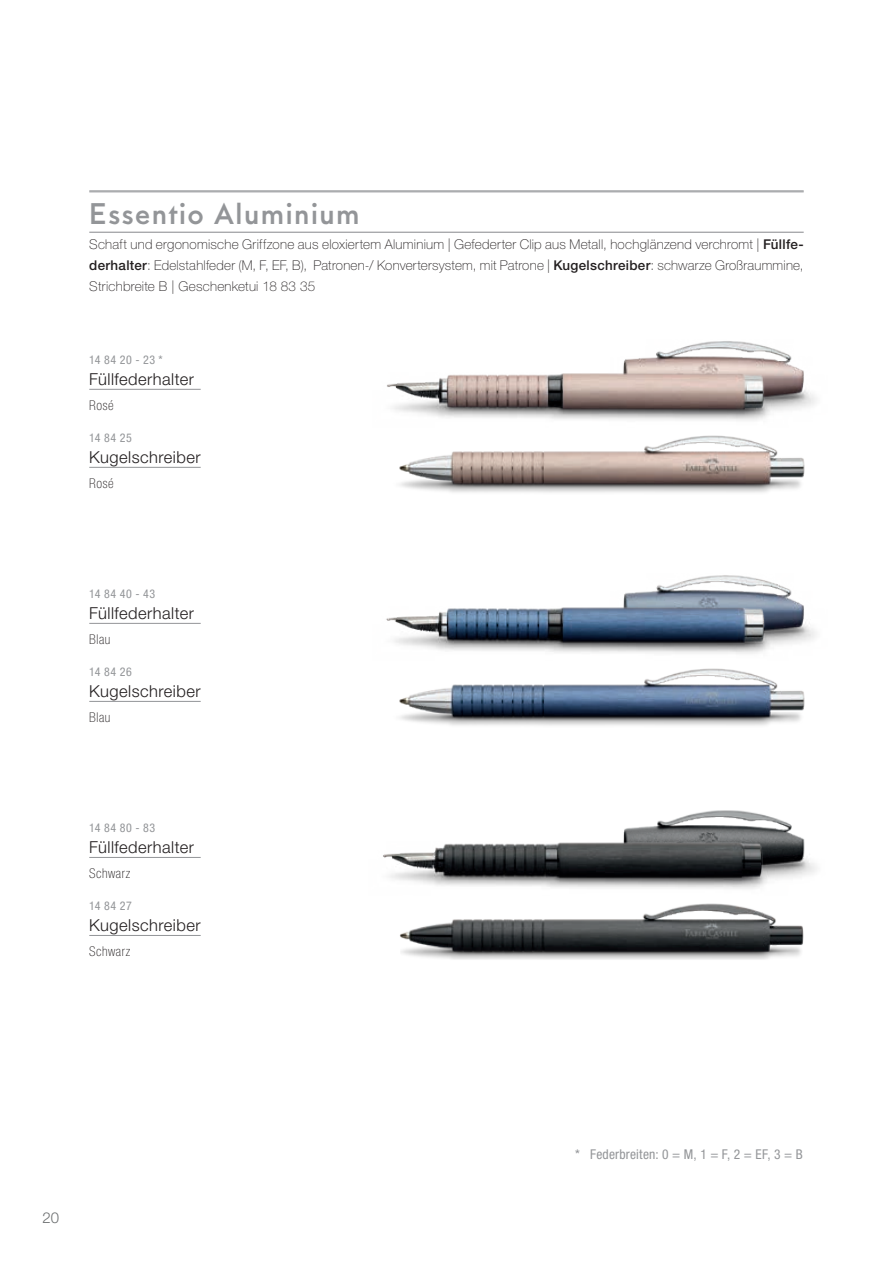
<style>
.page{position:relative;width:893px;height:1263px;background:#fff}
.page>*{position:absolute;margin:0;border:0;box-sizing:border-box;transform-origin:0 0}
._2019_-_02_subtitles{font:700 30px "MTT Milano";letter-spacing:.03em;color:#939598}
._2019_-_05_product_G{font:300 16.5px "Helvetica Neue LT Pro";letter-spacing:.03em;color:#231f20}
.t1{font:300 15px "Helvetica Neue LT Pro";color:#6c6f70}
._2019_-_02_text_tech{font:100 13.5px/21px "Helvetica Neue LT Pro";letter-spacing:.02em;color:#231f20;text-align:justify}
._2019_-_06_productin{font:100 condensed 13.5px "Helvetica Neue LT Pro";letter-spacing:.04em;color:#231f20}
.Angabe_-_Federbreite{font:condensed 13.5px "Helvetica Neue LT Pro";letter-spacing:.015em;color:#939598}
._2019_-_04_-_art-no{font:condensed 12px "Helvetica Neue LT Pro";letter-spacing:.045em;color:#939598}
.s1{font-weight:500}
</style>
<div class="page">
<img style="left:399px;top:668px;width:406px;height:58px">
<img style="left:399px;top:435px;width:406px;height:58px">
<img style="left:400px;top:903px;width:404px;height:57px">
<img style="left:623px;top:575px;width:193px;height:69px">
<img style="left:623px;top:341px;width:193px;height:69px">
<img style="left:623px;top:810px;width:194px;height:68px">
<img style="left:386px;top:606px;width:403px;height:48px">
<img style="left:387px;top:373px;width:402px;height:48px">
<img style="left:383px;top:841px;width:409px;height:48px">
<hr style="left:89px;top:191px;width:715px;height:1px;background:#939598">
<hr style="left:89px;top:192px;width:715px;height:1px;background:#939598">
<hr style="left:89px;top:232px;width:715px;height:1px;background:#939598">
<hr style="left:89px;top:389px;width:112px;height:1px;background:#939598">
<hr style="left:89px;top:467px;width:112px;height:1px;background:#939598">
<hr style="left:89px;top:623px;width:112px;height:1px;background:#939598">
<hr style="left:89px;top:701px;width:112px;height:1px;background:#939598">
<hr style="left:89px;top:857px;width:112px;height:1px;background:#939598">
<hr style="left:89px;top:935px;width:112px;height:1px;background:#939598">
<p class="_2019_-_02_subtitles" style="left:89px;top:196px;width:272px">Essentio Aluminium</p>
<p class="_2019_-_02_text_tech" style="left:89px;top:234px;width:716px">Schaft und ergonomische Griffzone aus eloxiertem Aluminium | Gefederter Clip aus Metall, hochglänzend verchromt | <span class="s1">Füllfe&shy;derhalter</span>: Edelstahlfeder (M, F, EF, B), Patronen-/ Konvertersystem, mit Patrone | <span class="s1">Kugelschreiber</span>: schwarze Großraummine, Strichbreite B | Geschenketui 18 83 35</p>
<p class="_2019_-_04_-_art-no" style="left:89px;top:353px;width:75px">14 84 20 - 23 *</p>
<p class="_2019_-_05_product_G" style="left:89px;top:369px;width:106px">Füllfederhalter</p>
<p class="_2019_-_06_productin" style="left:89px;top:398px;width:26px">Rosé</p>
<p class="_2019_-_04_-_art-no" style="left:89px;top:431px;width:44px">14 84 25</p>
<p class="_2019_-_05_product_G" style="left:89px;top:447px;width:113px">Kugelschreiber</p>
<p class="_2019_-_06_productin" style="left:89px;top:476px;width:26px">Rosé</p>
<p class="_2019_-_04_-_art-no" style="left:89px;top:587px;width:68px">14 84 40 - 43</p>
<p class="_2019_-_05_product_G" style="left:89px;top:603px;width:106px">Füllfederhalter</p>
<p class="_2019_-_06_productin" style="left:89px;top:632px;width:22px">Blau</p>
<p class="_2019_-_04_-_art-no" style="left:89px;top:665px;width:44px">14 84 26</p>
<p class="_2019_-_05_product_G" style="left:89px;top:681px;width:113px">Kugelschreiber</p>
<p class="_2019_-_06_productin" style="left:89px;top:710px;width:22px">Blau</p>
<p class="_2019_-_04_-_art-no" style="left:89px;top:821px;width:68px">14 84 80 - 83</p>
<p class="_2019_-_05_product_G" style="left:89px;top:837px;width:106px">Füllfederhalter</p>
<p class="_2019_-_06_productin" style="left:89px;top:866px;width:43px">Schwarz</p>
<p class="_2019_-_04_-_art-no" style="left:89px;top:899px;width:44px">14 84 27</p>
<p class="_2019_-_05_product_G" style="left:89px;top:915px;width:113px">Kugelschreiber</p>
<p class="_2019_-_06_productin" style="left:89px;top:944px;width:43px">Schwarz</p>
<p class="t1" style="left:43px;top:1208px;width:18px">20</p>
<p class="Angabe_-_Federbreite" style="left:575px;top:1146px;width:229px">* Federbreiten: 0 = M, 1 = F, 2 = EF, 3 = B</p>
</div>
